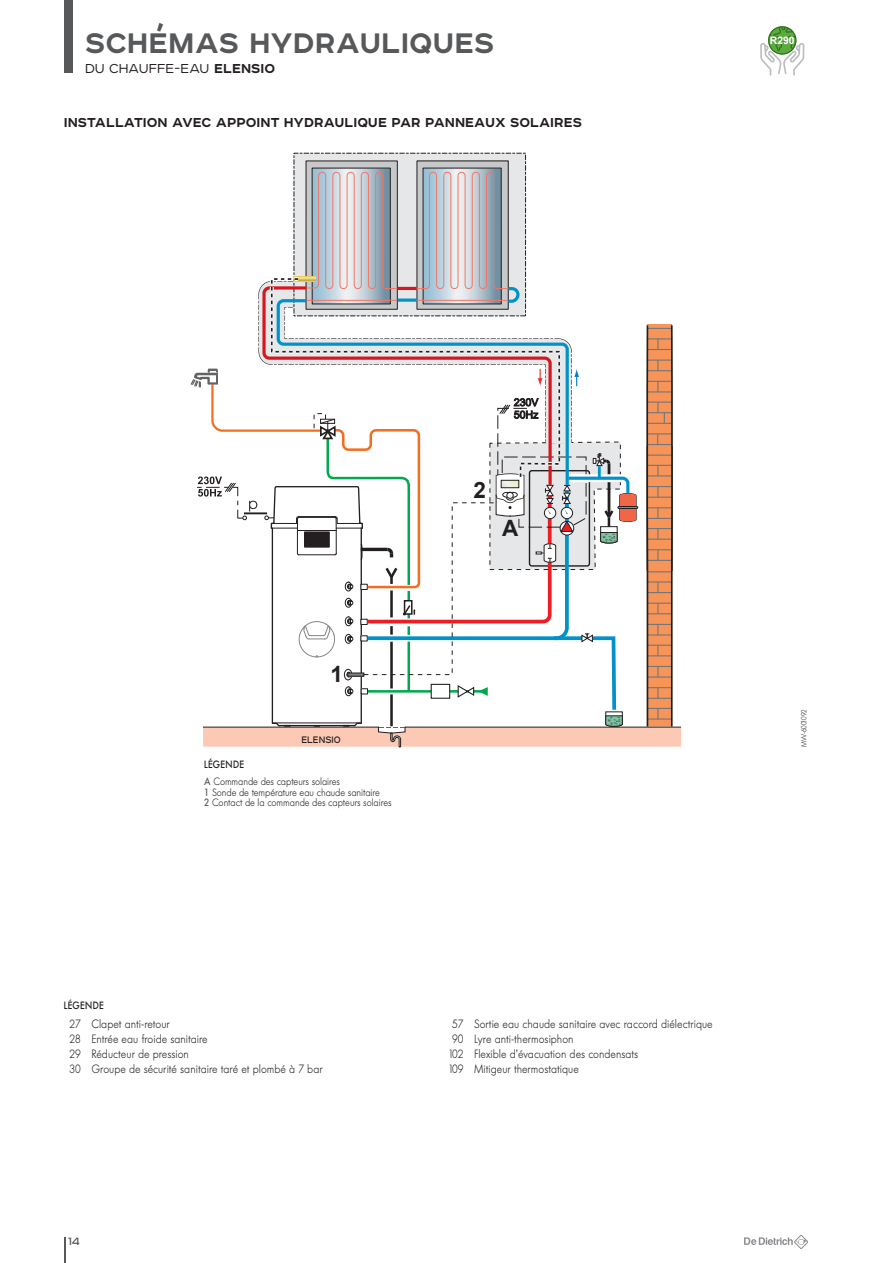
<style>
.page{position:relative;width:893px;height:1263px;background:#fff}
.page>*{position:absolute;margin:0;border:0;box-sizing:border-box;transform-origin:0 0}
.t1{font:700 36px "Affect";color:#57585a}
.t2{font:700 22.5px "Arial";color:#231f20}
.t3{font:700 16.5px "Affect";color:#231f20}
.t4{font:300 16.5px "Affect";letter-spacing:-.01em;color:#231f20}
.t5{font:13.5px "Affect";color:#57585a}
.t6{font:300 12px/15px "Futura BQ";color:#231f20;scale:.9 1}
.t7{font:12px "Affect";color:#231f20;scale:.9 1}
.t8{font:300 10.5px/10.5px "Futura BQ";letter-spacing:-.01em;color:#231f20;scale:.9 1}
.t9{font:500 10.5px "Futura BQ";color:#231f20;scale:.9 1}
.t10{font:700 10.5px "Arial";color:#fff}
.t11{font:300 7.5px "Futura BQ";color:#231f20;scale:.9 1}
.s1{font-weight:700}
.s2{font-weight:500;color:#57585a}
</style>
<div class="page">
<div style="left:64px;top:0;width:8px;height:72px;background:#57585a"></div>
<svg style="left:64px;top:1237px;width:1px;height:26px"></svg>
<svg style="left:744px;top:1235px;width:64px;height:14px"></svg>
<svg style="left:760px;top:26px;width:44px;height:50px"></svg>
<div style="left:294px;top:153px;width:232px;height:163px;background:#e6e7e9"></div>
<div style="left:294px;top:153px;width:232px;height:163px;border:1px dashed #231f20"></div>
<svg style="left:305px;top:160px;width:93px;height:115px"></svg>
<svg style="left:416px;top:160px;width:93px;height:115px"></svg>
<svg style="left:270px;top:277px;width:257px;height:47px"></svg>
<svg style="left:191px;top:324px;width:490px;height:423px"></svg>
<div style="left:617px;top:506px;width:21px;height:3px;border:1px solid #231f20"></div>
<h1 class="t1" style="left:85px;top:17px;width:411px">SCHÉMAS HYDRAULIQUES</h1>
<h3 class="t4" style="left:85px;top:57px;width:192px">DU CHAUFFE-EAU <span class="s1">ELENSIO</span></h3>
<h3 class="t3" style="left:64px;top:111px;width:520px">INSTALLATION AVEC APPOINT HYDRAULIQUE PAR PANNEAUX SOLAIRES</h3>
<p class="t10" style="left:770px;top:33px;width:26px">R290</p>
<h2 class="t2" style="left:331px;top:659px;width:14px">1</h2>
<p class="t7" style="left:301px;top:732px;width:45px">ELENSIO</p>
<p class="t8" style="left:204px;top:776px;width:210px"><span class="s2">A</span> Commande des capteurs solaires<br><span class="s2">1</span> Sonde de température eau chaude sanitaire<br><span class="s2">2</span> Contact de la commande des capteurs solaires</p>
<p class="t9" style="left:204px;top:758px;width:46px">LÉGENDE</p>
<h2 class="t2" style="left:474px;top:476px;width:14px">2</h2>
<h2 class="t2" style="left:502px;top:514px;width:18px">A</h2>
<p class="t9" style="left:64px;top:1000px;width:46px">LÉGENDE</p>
<p class="t6" style="left:70px;top:1016px;width:283px">27 Clapet anti-retour<br>28 Entrée eau froide sanitaire<br>29 Réducteur de pression<br>30 Groupe de sécurité sanitaire taré et plombé à 7 bar</p>
<p class="t6" style="left:452px;top:1016px;width:291px">57 Sortie eau chaude sanitaire avec raccord diélectrique</p>
<p class="t6" style="left:452px;top:1031px;width:136px">90 Lyre anti-thermosiphon</p>
<p class="t6" style="left:448px;top:1046px;width:213px">102 Flexible d’évacuation des condensats</p>
<p class="t6" style="left:448px;top:1061px;width:147px">109 Mitigeur thermostatique</p>
<p class="t5" style="left:68px;top:1231px;width:13px">14</p>
<p class="t11" style="left:799px;top:747px;width:43px;rotate:-90deg">MW-6001092</p>
</div>
